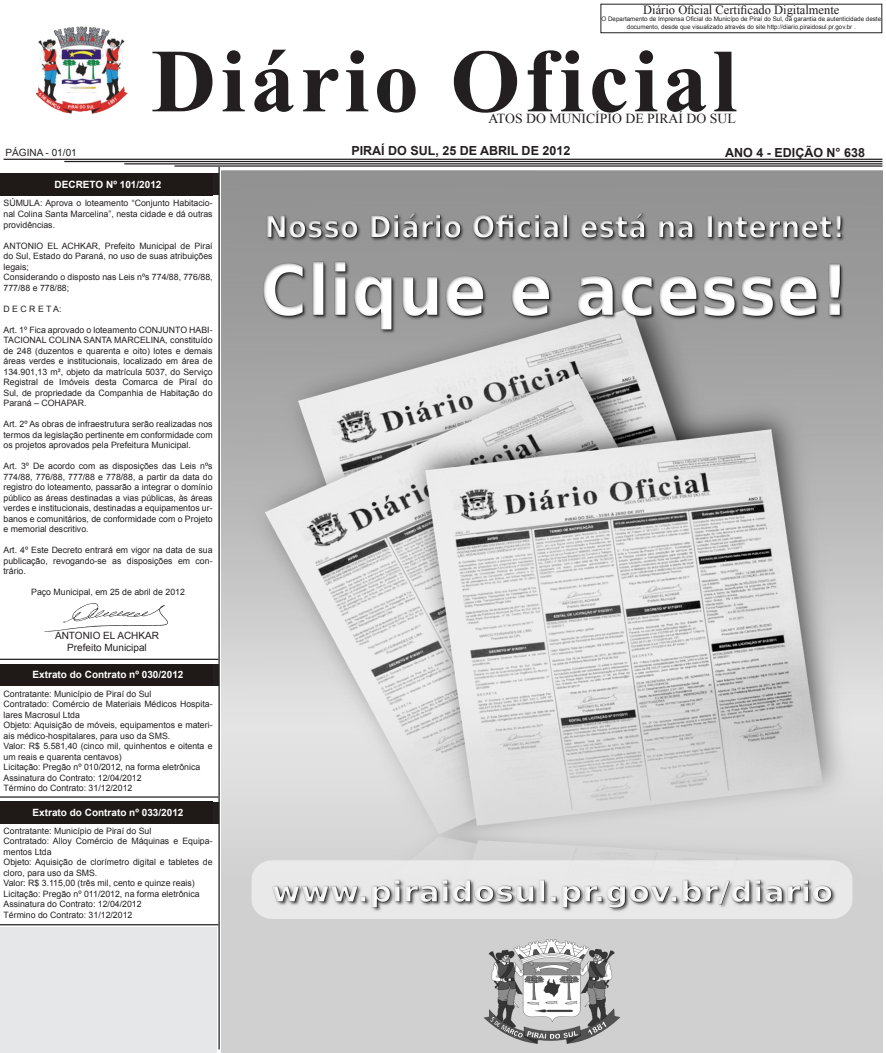
<style>
.page{position:relative;width:886px;height:1053px;background:#fff}
.page>*{position:absolute;margin:0;border:0;box-sizing:border-box;transform-origin:0 0}
.t1{font:700 90px "Times New Roman";letter-spacing:.05em;color:#231f20}
.t2{font:13.75px "Times New Roman";color:#231f20}
.t3{font:700 12.5px "Arial";color:#231f20}
.t4{font:12.5px "Times New Roman";color:#231f20}
.t5{font:700 10px "Arial";color:#fff}
.t6{font:10px "Arial";color:#231f20}
.t7{font:8.75px/10.5px "Arial";color:#231f20;text-align:justify}
.t8{font:6.25px/7.5px "Arial";color:#231f20;text-align:center}
</style>
<div class="page">
<div style="left:600px;top:4px;width:282px;height:29px;border:1px solid #231f20"></div>
<img style="left:36px;top:26px;width:92px;height:88px">
<hr style="left:4px;top:159px;width:878px;height:1px;background:#231f20">
<hr style="left:64px;top:161px;width:818px;height:1px;background:#231f20">
<hr style="left:124px;top:163px;width:758px;height:1px;background:#231f20">
<hr style="left:174px;top:165px;width:708px;height:2px;background:#231f20">
<div style="left:0;top:174px;width:218px;height:21px;background:#1f1a17"></div>
<img style="left:50px;top:603px;width:117px;height:28px">
<hr style="left:218px;top:167px;width:2px;height:882px;background:#231f20">
<hr style="left:0;top:658px;width:218px;height:2px;background:#231f20">
<div style="left:0;top:664px;width:218px;height:21px;background:#1f1a17"></div>
<hr style="left:0;top:796px;width:218px;height:1px;background:#231f20">
<div style="left:0;top:801px;width:218px;height:22px;background:#1f1a17"></div>
<hr style="left:0;top:924px;width:218px;height:1px;background:#231f20">
<img style="left:221px;top:170px;width:661px;height:882px">
<div style="left:1px;top:927px;width:216px;height:125px;background:#e6e7e9"></div>
<p class="t4" style="left:643px;top:1px;width:198px">Diário Oficial Certificado Digitalmente</p>
<p class="t8" style="left:601px;top:16px;width:281px">O Departamento de Imprensa Oficial do Municípo de Piraí do Sul, da garantia de autenticidade deste documento, desde que visualizado através do site http://diario.piraidosul.pr.gov.br .</p>
<p class="t1" style="left:151px;top:19px;width:587px">Diário Oficial</p>
<p class="t2" style="left:488px;top:109px;width:249px">ATOS DO MUNICÍPIO DE PIRAÍ DO SUL</p>
<p class="t6" style="left:6px;top:146px;width:73px">PÁGINA - 01/01</p>
<p class="t3" style="left:351px;top:142px;width:220px">PIRAÍ DO SUL, 25 DE ABRIL DE 2012</p>
<p class="t3" style="left:725px;top:144px;width:141px">ANO 4 - EDIÇÃO N° 638</p>
<p class="t5" style="left:55px;top:178px;width:108px">DECRETO Nº 101/2012</p>
<p class="t7" style="left:4px;top:198px;width:211px">SÚMULA: Aprova o loteamento “Conjunto Habitacio&shy;nal Colina Santa Marcelina”, nesta cidade e dá outras providências.</p>
<p class="t7" style="left:4px;top:240px;width:211px">ANTONIO EL ACHKAR, Prefeito Municipal de Piraí do Sul, Estado do Paraná, no uso de suas atribuições legais;</p>
<p class="t7" style="left:4px;top:272px;width:211px">Considerando o disposto nas Leis nºs 774/88, 776/88,<br>777/88 e 778/88;</p>
<p class="t7" style="left:4px;top:303px;width:60px">D E C R E T A:</p>
<p class="t7" style="left:4px;top:324px;width:211px">Art. 1º Fica aprovado o loteamento CONJUNTO HABI-TACIONAL COLINA SANTA MARCELINA, constituído de 248 (duzentos e quarenta e oito) lotes e demais áreas verdes e institucionais, localizado em área de 134.901,13 m², objeto da matrícula 5037, do Serviço Registral de Imóveis desta Comarca de Piraí do Sul, de propriedade da Companhia de Habitação do Paraná – COHAPAR.</p>
<p class="t7" style="left:4px;top:419px;width:211px">Art. 2º As obras de infraestrutura serão realizadas nos termos da legislação pertinente em conformidade com os projetos aprovados pela Prefeitura Municipal.</p>
<p class="t7" style="left:4px;top:461px;width:211px">Art. 3º De acordo com as disposições das Leis nºs 774/88, 776/88, 777/88 e 778/88, a partir da data do registro do loteamento, passarão a integrar o domínio público as áreas destinadas a vias públicas, às áreas verdes e institucionais, destinadas a equipamentos ur&shy;banos e comunitários, de conformidade com o Projeto e memorial descritivo.</p>
<p class="t7" style="left:4px;top:545px;width:211px">Art. 4º Este Decreto entrará em vigor na data de sua publicação, revogando-se as disposições em con&shy;trário.</p>
<p class="t7" style="left:31px;top:587px;width:155px">Paço Municipal, em 25 de abril de 2012</p>
<p class="t6" style="left:55px;top:628px;width:105px">ANTONIO EL ACHKAR</p>
<p class="t6" style="left:67px;top:640px;width:81px">Prefeito Municipal</p>
<p class="t5" style="left:33px;top:668px;width:152px">Extrato do Contrato nº 030/2012</p>
<p class="t7" style="left:4px;top:688px;width:149px">Contratante: Município de Piraí do Sul</p>
<p class="t7" style="left:4px;top:699px;width:211px">Contratado: Comércio de Materiais Médicos Hospita&shy;lares Macrosul Ltda</p>
<p class="t7" style="left:4px;top:720px;width:211px">Objeto: Aquisição de móveis, equipamentos e materi&shy;ais médico-hospitalares, para uso da SMS.</p>
<p class="t7" style="left:4px;top:741px;width:211px">Valor: R$ 5.581,40 (cinco mil, quinhentos e oitenta e um reais e quarenta centavos)</p>
<p class="t7" style="left:4px;top:762px;width:198px">Licitação: Pregão nº 010/2012, na forma eletrônica</p>
<p class="t7" style="left:4px;top:772px;width:140px">Assinatura do Contrato: 12/04/2012</p>
<p class="t7" style="left:4px;top:783px;width:130px">Término do Contrato: 31/12/2012</p>
<p class="t5" style="left:33px;top:805px;width:152px">Extrato do Contrato nº 033/2012</p>
<p class="t7" style="left:4px;top:825px;width:149px">Contratante: Município de Piraí do Sul</p>
<p class="t7" style="left:4px;top:836px;width:211px">Contratado: Alloy Comércio de Máquinas e Equipa&shy;mentos Ltda</p>
<p class="t7" style="left:4px;top:857px;width:211px">Objeto: Aquisição de clorímetro digital e tabletes de cloro, para uso da SMS.</p>
<p class="t7" style="left:4px;top:878px;width:193px">Valor: R$ 3.115,00 (três mil, cento e quinze reais)</p>
<p class="t7" style="left:4px;top:888px;width:198px">Licitação: Pregão nº 011/2012, na forma eletrônica</p>
<p class="t7" style="left:4px;top:899px;width:140px">Assinatura do Contrato: 12/04/2012</p>
<p class="t7" style="left:4px;top:909px;width:130px">Término do Contrato: 31/12/2012</p>
</div>
